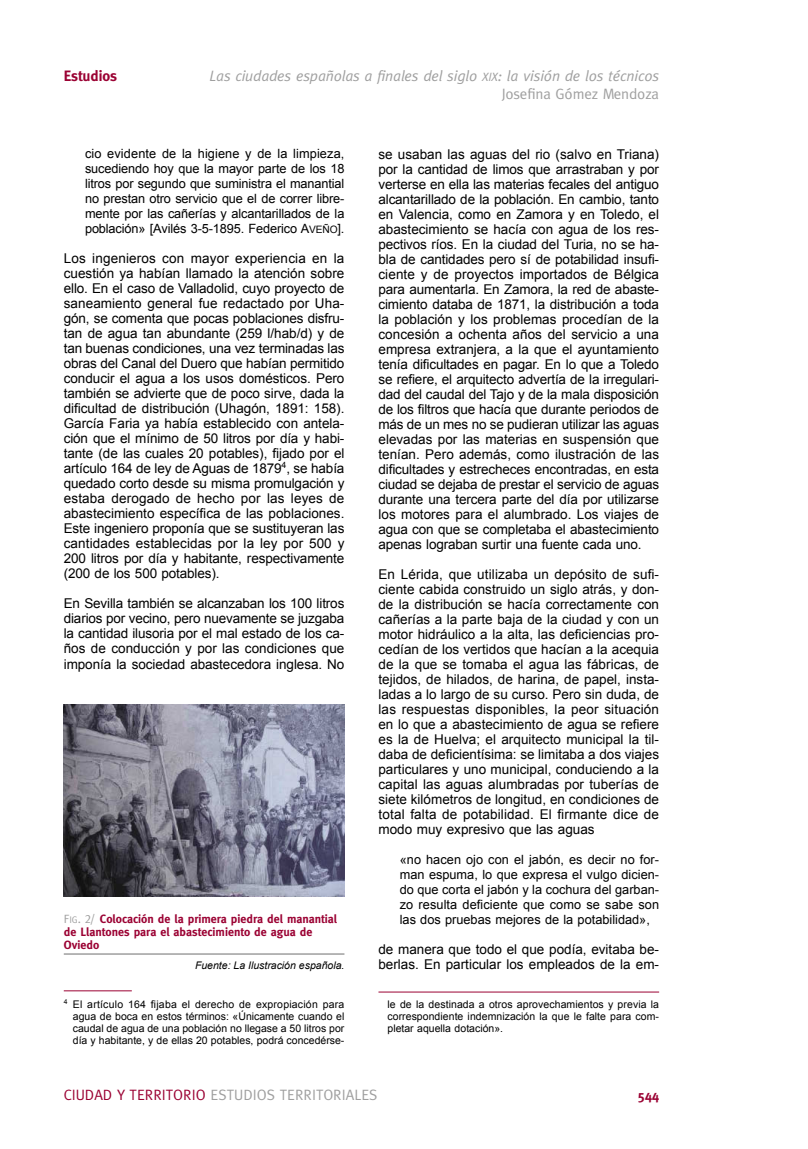
<style>
.page{position:relative;width:808px;height:1149px;background:#fff}
.page>*{position:absolute;margin:0;border:0;box-sizing:border-box;transform-origin:0 0}
.t1{font:italic 15px/18px "Meta";letter-spacing:-.01em;color:#9f9f9f;text-align:right}
.t2{font:15px "Meta";color:#9f9f9f}
.t3{font:700 15px "Meta";letter-spacing:-.005em;color:#9b0233}
.t4{font:13.5px/15px "Arial";letter-spacing:-.005em;color:#000;text-align:justify}
.t5{font:700 13.5px "Meta";color:#9b0233}
.t6{font:12.75px/15px "Arial";letter-spacing:-.005em;color:#000;text-align:justify}
.t7{font:700 12px/13.2px "Meta";color:#9b0233}
.t8{font:10.5px/12px "Arial";color:#000;text-align:justify}
.t9{font:italic 10.5px "Arial";color:#000}
.s1{font-size:12px}
.s2{font-style:normal}
.s3{font-size:10.2px}
.s4{font-family:"Meta Caps";font-weight:400;color:#9f9f9f}
.s5{font-family:"Meta Caps";font-weight:400;font-size:9.6px;color:#9f9f9f}
.s6{color:#9b0233}
</style>
<div class="page">
<hr style="left:64px;top:990px;width:68px;height:1px;background:#9b0233">
<hr style="left:378px;top:991px;width:281px;height:1px;background:#9b0233">
<hr style="left:64px;top:952px;width:280px;height:2px;background:#9f9f9f">
<img style="left:64px;top:704px;width:280px;height:191px">
<p class="t3" style="left:64px;top:70px;width:55px">Estudios</p>
<p class="t1" style="left:209px;top:68px;width:451px">Las ciudades españolas a finales del siglo <span class="s1">XIX</span>: la visión de los técnicos<br><span class="s2">Josefina Gómez Mendoza</span></p>
<p class="t6" style="left:85px;top:146px;width:261px">cio evidente de la higiene y de la limpieza, sucediendo hoy que la mayor parte de los 18 litros por segundo que suministra el manantial no prestan otro servicio que el de correr libre&shy;mente por las cañerías y alcantarillados de la población» [Avilés 3-5-1895. Federico A<span class="s3">VEÑO</span>].</p>
<p class="t4" style="left:64px;top:251px;width:282px">Los ingenieros con mayor experiencia en la cuestión ya habían llamado la atención sobre ello. En el caso de Valladolid, cuyo proyecto de saneamiento general fue redactado por Uha&shy;gón, se comenta que pocas poblaciones disfru&shy;tan de agua tan abundante (259 l/hab/d) y de tan buenas condiciones, una vez terminadas las obras del Canal del Duero que habían permitido conducir el agua a los usos domésticos. Pero también se advierte que de poco sirve, dada la dificultad de distribución (Uhagón, 1891: 158).<br>García Faria ya había establecido con antela&shy;ción que el mínimo de 50 litros por día y habi&shy;tante (de las cuales 20 potables), fijado por el artículo 164 de ley de Aguas de 1879<sup>4</sup>, se había quedado corto desde su misma promulgación y estaba derogado de hecho por las leyes de abastecimiento específica de las poblaciones.<br>Este ingeniero proponía que se sustituyeran las cantidades establecidas por la ley por 500 y 200 litros por día y habitante, respectivamente (200 de los 500 potables).</p>
<p class="t4" style="left:64px;top:596px;width:282px">En Sevilla también se alcanzaban los 100 litros diarios por vecino, pero nuevamente se juzgaba la cantidad ilusoria por el mal estado de los ca&shy;ños de conducción y por las condiciones que imponía la sociedad abastecedora inglesa. No</p>
<p class="t7" style="left:64px;top:912px;width:275px"><span class="s4">F</span><span class="s5">IG</span><span class="s4">. 2/</span> Colocación de la primera piedra del manantial de Llantones para el abastecimiento de agua de<br>Oviedo</p>
<p class="t9" style="left:195px;top:959px;width:151px">Fuente: La Ilustración española.</p>
<p class="t8" style="left:73px;top:998px;width:273px;text-indent:-9px"><sup>4</sup> El artículo 164 fijaba el derecho de expropiación para agua de boca en estos términos: «Únicamente cuando el caudal de agua de una población no llegase a 50 litros por día y habitante, y de ellas 20 potables, podrá concedérse-</p>
<p class="t4" style="left:378px;top:146px;width:282px">se usaban las aguas del rio (salvo en Triana) por la cantidad de limos que arrastraban y por verterse en ella las materias fecales del antiguo alcantarillado de la población. En cambio, tanto en Valencia, como en Zamora y en Toledo, el abastecimiento se hacía con agua de los res&shy;pectivos ríos. En la ciudad del Turia, no se ha&shy;bla de cantidades pero sí de potabilidad insufi&shy;ciente y de proyectos importados de Bélgica para aumentarla. En Zamora, la red de abaste&shy;cimiento databa de 1871, la distribución a toda la población y los problemas procedían de la concesión a ochenta años del servicio a una empresa extranjera, a la que el ayuntamiento tenía dificultades en pagar. En lo que a Toledo se refiere, el arquitecto advertía de la irregulari&shy;dad del caudal del Tajo y de la mala disposición de los filtros que hacía que durante periodos de más de un mes no se pudieran utilizar las aguas elevadas por las materias en suspensión que tenían. Pero además, como ilustración de las dificultades y estrecheces encontradas, en esta ciudad se dejaba de prestar el servicio de aguas durante una tercera parte del día por utilizarse los motores para el alumbrado. Los viajes de agua con que se completaba el abastecimiento apenas lograban surtir una fuente cada uno.</p>
<p class="t4" style="left:378px;top:566px;width:282px">En Lérida, que utilizaba un depósito de sufi&shy;ciente cabida construido un siglo atrás, y don&shy;de la distribución se hacía correctamente con cañerías a la parte baja de la ciudad y con un motor hidráulico a la alta, las deficiencias pro&shy;cedían de los vertidos que hacían a la acequia de la que se tomaba el agua las fábricas, de tejidos, de hilados, de harina, de papel, insta&shy;ladas a lo largo de su curso. Pero sin duda, de las respuestas disponibles, la peor situación en lo que a abastecimiento de agua se refiere es la de Huelva; el arquitecto municipal la til&shy;daba de deficientísima: se limitaba a dos viajes particulares y uno municipal, conduciendo a la capital las aguas alumbradas por tuberías de siete kilómetros de longitud, en condiciones de total falta de potabilidad. El firmante dice de modo muy expresivo que las aguas</p>
<p class="t6" style="left:400px;top:852px;width:261px">«no hacen ojo con el jabón, es decir no for&shy;man espuma, lo que expresa el vulgo dicien&shy;do que corta el jabón y la cochura del garban&shy;zo resulta deficiente que como se sabe son las dos pruebas mejores de la potabilidad»,</p>
<p class="t4" style="left:378px;top:941px;width:282px">de manera que todo el que podía, evitaba be&shy;berlas. En particular los empleados de la em-</p>
<p class="t8" style="left:387px;top:998px;width:273px">le de la destinada a otros aprovechamientos y previa la correspondiente indemnización la que le falte para com&shy;pletar aquella dotación».</p>
<p class="t2" style="left:64px;top:1088px;width:315px"><span class="s6">CIUDAD Y TERRITORIO</span> ESTUDIOS TERRITORIALES</p>
<p class="t5" style="left:637px;top:1089px;width:23px">544</p>
</div>
